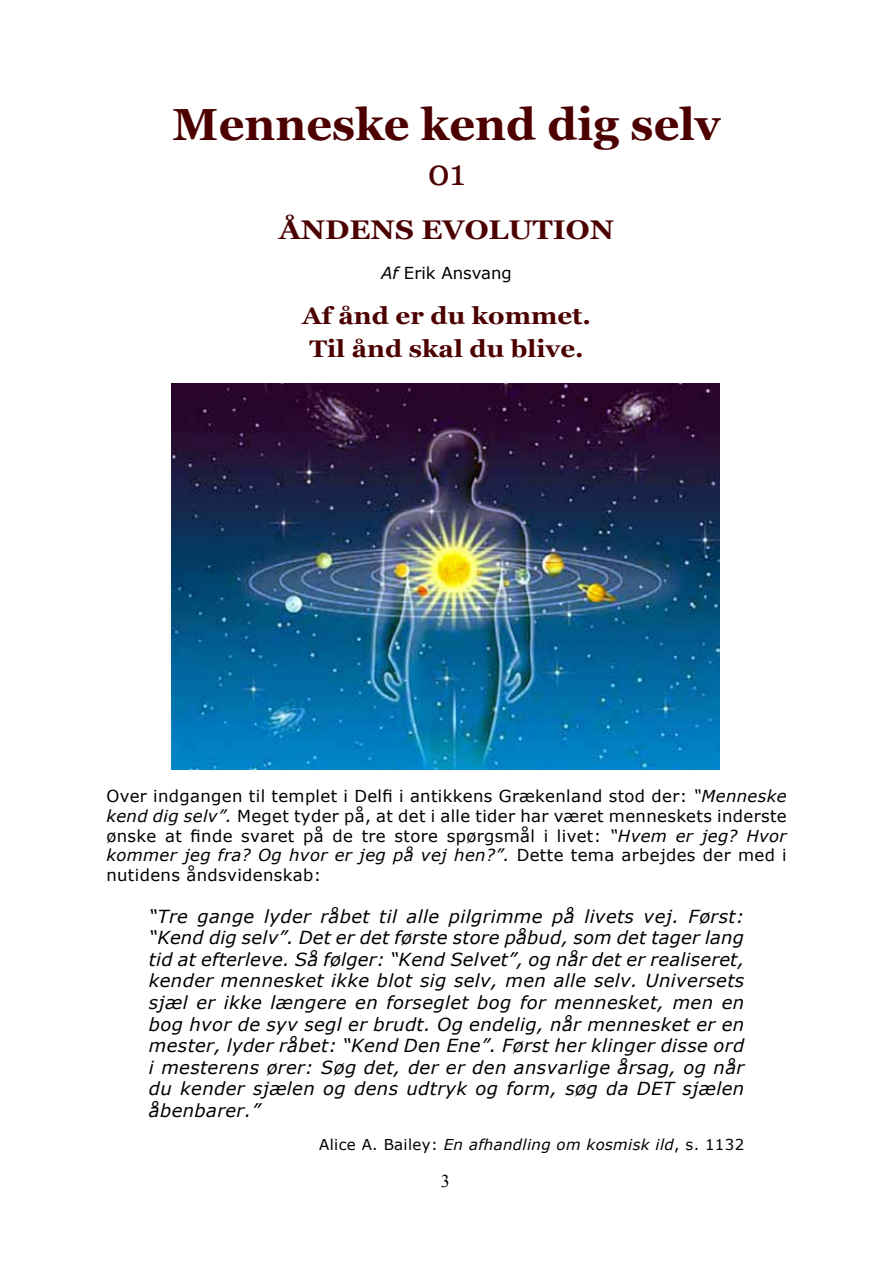
<style>
.page{position:relative;width:893px;height:1263px;background:#fff}
.page>*{position:absolute;margin:0;border:0;box-sizing:border-box;transform-origin:0 0}
.t1{font:700 45px "Georgia";color:#4c0000}
.t2{font:36px "Georgia";color:#4c0000}
.t3{font:700 27px "Georgia";color:#4c0000;scale:1.08 1}
.t4{font:700 24px/32.4px "Georgia";color:#4c0000;text-align:center;scale:1.08 1}
.t5{font:italic 18px/21.6px "Verdana";letter-spacing:.02em;color:#000;text-align:justify}
.t6{font:18px "Times New Roman";color:#000}
.t7{font:16.5px/19.8px "Verdana";letter-spacing:.02em;color:#000;text-align:justify}
.t8{font:16.5px "Verdana";color:#000}
.t9{font:italic 15px "Verdana";letter-spacing:.02em;color:#000}
.s1{font-style:italic}
.s2{font-style:normal}
</style>
<div class="page">
<img style="left:171px;top:383px;width:549px;height:386px">
<h1 class="t1" style="left:173px;top:96px;width:549px">Menneske kend dig selv</h1>
<h2 class="t2" style="left:428px;top:151px;width:39px">01</h2>
<h3 class="t3" style="left:279px;top:213px;width:312px">ÅNDENS EVOLUTION</h3>
<p class="t8" style="left:381px;top:262px;width:132px"><span class="s1">Af</span> Erik Ansvang</p>
<h3 class="t4" style="left:302px;top:300px;width:269px">Af ånd er du kommet.<br>Til ånd skal du blive.</h3>
<p class="t7" style="left:106px;top:786px;width:682px">Over indgangen til templet i Delfi i antikkens Grækenland stod der: <span class="s1">“Menneske kend dig selv”.</span> Meget tyder på, at det i alle tider har været menneskets inderste ønske at finde svaret på de tre store spørgsmål i livet: <span class="s1">“Hvem er jeg? Hvor kommer jeg fra? Og hvor er jeg på vej hen?”.</span> Dette tema arbejdes der med i nutidens åndsvidenskab:</p>
<p class="t5" style="left:149px;top:905px;width:597px">“Tre gange lyder råbet til alle pilgrimme på livets vej. Først: “Kend dig selv”. Det er det første store påbud, som det tager lang tid at efterleve. Så følger: “Kend Selvet”, og når det er realiseret, kender mennesket ikke blot sig selv, men alle selv. Universets sjæl er ikke længere en forseglet bog for mennesket, men en bog hvor de syv segl er brudt. Og endelig, når mennesket er en mester, lyder råbet: “Kend Den Ene”. Først her klinger disse ord i mesterens ører: Søg det, der er den ansvarlige årsag, og når du kender sjælen og dens udtryk og form, søg da DET sjælen åbenbarer.”</p>
<p class="t9" style="left:319px;top:1134px;width:426px"><span class="s2">Alice A. Bailey:</span> En afhandling om kosmisk ild<span class="s2">, s. 1132</span></p>
<p class="t6" style="left:441px;top:1169px;width:10px">3</p>
</div>
